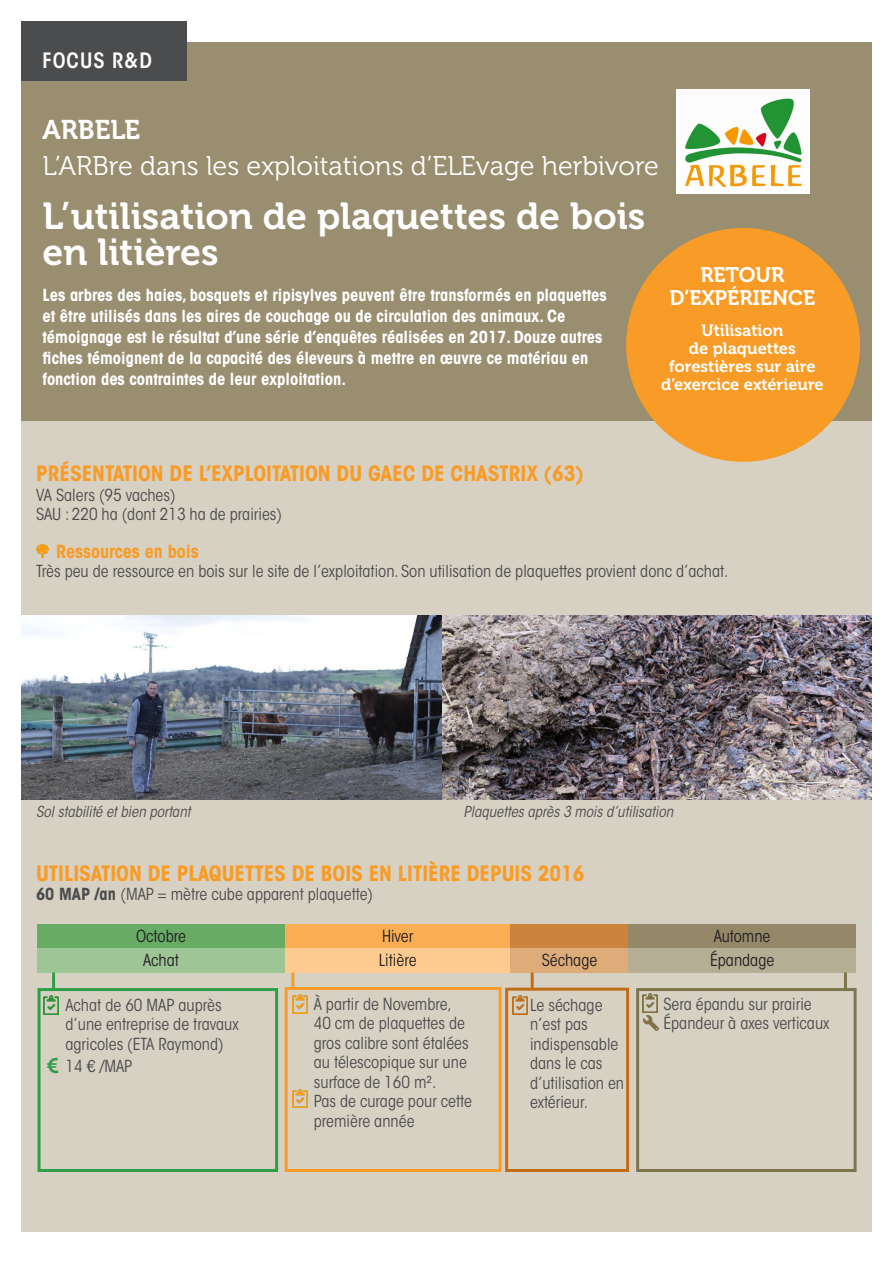
<style>
.page{position:relative;width:893px;height:1263px;background:#fff}
.page>*{position:absolute;margin:0;border:0;box-sizing:border-box;transform-origin:0 0}
.t1{font:37.5px/36px "Museo 700";color:#fff}
.t2{font:27px "Museo 300";color:#fff}
.t3{font:27px "Museo 700";color:#fff}
.t4{font:700 condensed 21px "ITC Avant Garde Std";color:#f89c27}
.t5{font:21px/22.5px "Museo 700";color:#fff;text-align:center}
.t6{font:600 condensed 21px "ITC Avant Garde Std";letter-spacing:.05em;color:#fff}
.t7{font:21px "Museo 700";color:#2e9e48}
.t8{font:700 condensed 18px "ITC Avant Garde Std";color:#f89c27}
.t9{font:condensed 16.5px/19.5px "ITC Avant Garde Std";color:#4b4c4d}
.t10{font:700 condensed 16.5px/21px "ITC Avant Garde Std";color:#fff}
.t11{font:16.5px/18px "Museo 700";color:#fff;text-align:center}
.t12{font:condensed 16.5px "ITC Avant Garde Std";color:#231f20}
.t13{font:italic condensed 15px "ITC Avant Garde Std";color:#4b4c4d}
.s1{font-weight:700}
</style>
<div class="page">
<div style="left:21px;top:43px;width:851px;height:378px;background:#998e6f"></div>
<div style="left:21px;top:421px;width:851px;height:810px;background:#d7d1c3"></div>
<div style="left:21px;top:21px;width:166px;height:60px;background:#4b4c4d"></div>
<div style="left:626px;top:228px;width:234px;height:234px;background:#f89c27;border-radius:50%"></div>
<img style="left:21px;top:615px;width:851px;height:184px">
<img style="left:676px;top:89px;width:133px;height:105px">
<div style="left:37px;top:924px;width:248px;height:24px;background:#67ab64"></div>
<div style="left:285px;top:924px;width:225px;height:24px;background:#faae53"></div>
<div style="left:510px;top:924px;width:119px;height:24px;background:#cc843d"></div>
<div style="left:629px;top:924px;width:227px;height:24px;background:#948868"></div>
<div style="left:37px;top:948px;width:248px;height:24px;background:#9ec596"></div>
<div style="left:285px;top:948px;width:225px;height:24px;background:#fdcb8f"></div>
<div style="left:510px;top:948px;width:119px;height:24px;background:#deac79"></div>
<div style="left:629px;top:948px;width:227px;height:24px;background:#b6ad95"></div>
<hr style="left:52px;top:972px;width:3px;height:17px;background:#2e9e48">
<hr style="left:291px;top:972px;width:3px;height:17px;background:#f89c27">
<hr style="left:844px;top:972px;width:3px;height:17px;background:#7f754d">
<div style="left:38px;top:988px;width:240px;height:184px;border:3px solid #2e9e48"></div>
<div style="left:285px;top:987px;width:217px;height:185px;border:3px solid #f89c27"></div>
<div style="left:636px;top:988px;width:221px;height:184px;border:3px solid #7f754d"></div>
<img style="left:643px;top:1015px;width:15px;height:15px">
<img style="left:36px;top:544px;width:13px;height:14px">
<img style="left:642px;top:993px;width:15px;height:19px">
<hr style="left:531px;top:972px;width:3px;height:17px;background:#c16d15">
<div style="left:505px;top:988px;width:124px;height:184px;border:3px solid #c16d15"></div>
<img style="left:44px;top:995px;width:15px;height:19px">
<img style="left:292px;top:994px;width:15px;height:19px">
<img style="left:292px;top:1089px;width:15px;height:19px">
<img style="left:513px;top:995px;width:15px;height:19px">
<p class="t6" style="left:43px;top:47px;width:111px">FOCUS R&amp;D</p>
<p class="t3" style="left:43px;top:115px;width:99px">ARBELE</p>
<p class="t2" style="left:43px;top:151px;width:618px">L’ARBre dans les exploitations d’ELEvage herbivore</p>
<p class="t1" style="left:43px;top:199px;width:604px">L’utilisation de plaquettes de bois en litières</p>
<p class="t10" style="left:43px;top:285px;width:566px">Les arbres des haies, bosquets et ripisylves peuvent être transformés en plaquettes et être utilisés dans les aires de couchage ou de circulation des animaux. Ce témoignage est le résultat d’une série d’enquêtes réalisées en 2017. Douze autres fiches témoignent de la capacité des éleveurs à mettre en œuvre ce matériau en fonction des contraintes de leur exploitation.</p>
<p class="t5" style="left:670px;top:264px;width:147px">RETOUR<br>D’EXPÉRIENCE</p>
<p class="t11" style="left:701px;top:322px;width:83px">Utilisation</p>
<p class="t11" style="left:689px;top:340px;width:108px">de plaquettes</p>
<p class="t11" style="left:661px;top:358px;width:164px">forestières sur aire d’exercice extérieure</p>
<p class="t4" style="left:36px;top:460px;width:549px">PRÉSENTATION DE L’EXPLOITATION DU GAEC DE CHASTRIX (63)</p>
<p class="t9" style="left:36px;top:485px;width:141px">VA Salers (95 vaches)</p>
<p class="t9" style="left:36px;top:504px;width:247px">SAU : 220 ha (dont 213 ha de prairies)</p>
<p class="t9" style="left:36px;top:561px;width:694px">Très peu de ressource en bois sur le site de l’exploitation. Son utilisation de plaquettes provient donc d’achat.</p>
<p class="t8" style="left:56px;top:540px;width:144px">Ressources en bois</p>
<p class="t13" style="left:36px;top:802px;width:156px">Sol stabilité et bien portant</p>
<p class="t13" style="left:463px;top:802px;width:211px">Plaquettes après 3 mois d’utilisation</p>
<p class="t4" style="left:36px;top:859px;width:550px">UTILISATION DE PLAQUETTES DE BOIS EN LITIÈRE DEPUIS 2016</p>
<p class="t9" style="left:36px;top:884px;width:338px"><span class="s1">60 MAP /an</span> (MAP = mètre cube apparent plaquette)</p>
<p class="t12" style="left:136px;top:926px;width:51px">Octobre</p>
<p class="t12" style="left:382px;top:926px;width:33px">Hiver</p>
<p class="t12" style="left:714px;top:926px;width:58px">Automne</p>
<p class="t12" style="left:143px;top:950px;width:37px">Achat</p>
<p class="t12" style="left:379px;top:950px;width:39px">Litière</p>
<p class="t12" style="left:542px;top:950px;width:57px">Séchage</p>
<p class="t12" style="left:710px;top:950px;width:66px">Épandage</p>
<p class="t9" style="left:65px;top:995px;width:175px">Achat de 60 MAP auprès d’une entreprise de travaux agricoles (ETA Raymond)</p>
<p class="t9" style="left:65px;top:1056px;width:68px">14 € /MAP</p>
<p class="t9" style="left:314px;top:994px;width:156px">À partir de Novembre,<br>40 cm de plaquettes de gros calibre sont étalées au télescopique sur une surface de 160 m².</p>
<p class="t9" style="left:314px;top:1091px;width:160px">Pas de curage pour cette première année</p>
<p class="t9" style="left:663px;top:994px;width:150px">Sera épandu sur prairie</p>
<p class="t9" style="left:663px;top:1014px;width:168px">Épandeur à axes verticaux</p>
<p class="t9" style="left:530px;top:995px;width:96px">Le séchage n’est pas indispensable dans le cas d’utilisation en extérieur.</p>
<p class="t7" style="left:46px;top:1054px;width:14px">€</p>
</div>
